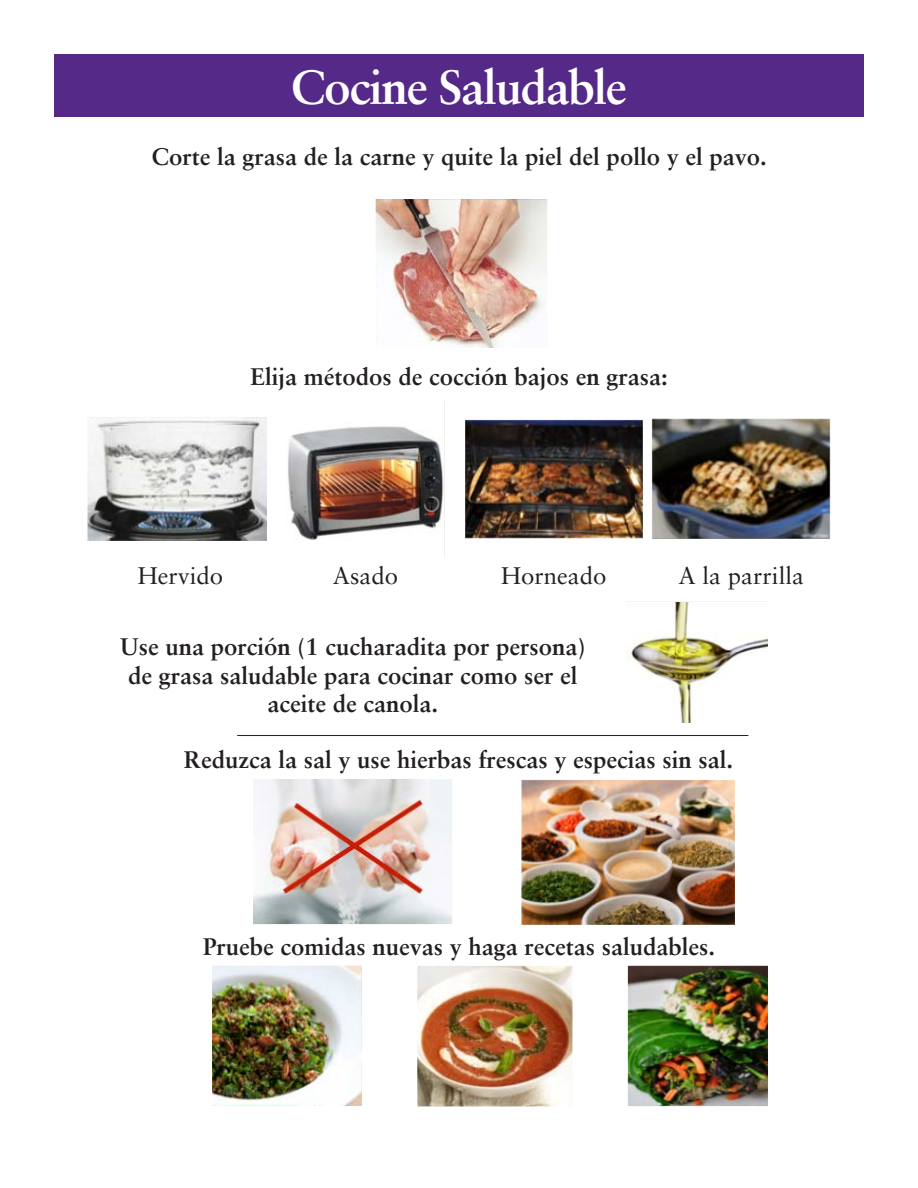
<style>
.page{position:relative;width:918px;height:1188px;background:#fff}
.page>*{position:absolute;margin:0;border:0;box-sizing:border-box;transform-origin:0 0}
.t1{font:700 48px "Sabon LT Pro";letter-spacing:-.03em;color:#fff}
.t2{font:700 24px/28.8px "Sabon LT Pro";color:#231f20;text-align:center}
.t3{font:24px "Sabon LT Pro";color:#231f20}
</style>
<div class="page">
<div style="left:54px;top:54px;width:810px;height:63px;background:#552988"></div>
<img style="left:254px;top:780px;width:198px;height:144px">
<img style="left:522px;top:780px;width:213px;height:144px">
<img style="left:627px;top:602px;width:140px;height:121px">
<img style="left:376px;top:199px;width:172px;height:149px">
<img style="left:212px;top:966px;width:150px;height:140px">
<img style="left:418px;top:966px;width:154px;height:141px">
<img style="left:628px;top:966px;width:140px;height:141px">
<img style="left:88px;top:417px;width:179px;height:124px">
<img style="left:288px;top:426px;width:156px;height:114px">
<img style="left:465px;top:420px;width:178px;height:118px">
<img style="left:652px;top:419px;width:179px;height:120px">
<hr style="left:237px;top:735px;width:511px;height:1px;background:#231f20">
<h1 class="t1" style="left:291px;top:57px;width:337px">Cocine Saludable</h1>
<p class="t2" style="left:152px;top:142px;width:616px">Corte la grasa de la carne y quite la piel del pollo y el pavo.</p>
<p class="t2" style="left:250px;top:362px;width:419px">Elija métodos de cocción bajos en grasa:</p>
<p class="t3" style="left:138px;top:561px;width:87px">Hervido</p>
<p class="t3" style="left:333px;top:561px;width:67px">Asado</p>
<p class="t3" style="left:501px;top:561px;width:107px">Horneado</p>
<p class="t3" style="left:679px;top:561px;width:127px">A la parrilla</p>
<p class="t2" style="left:120px;top:631px;width:467px">Use una porción (1 cucharadita por persona) de grasa saludable para cocinar como ser el aceite de canola.</p>
<p class="t2" style="left:184px;top:744px;width:551px">Reduzca la sal y use hierbas frescas y especias sin sal.</p>
<p class="t2" style="left:203px;top:931px;width:514px">Pruebe comidas nuevas y haga recetas saludables.</p>
</div>
